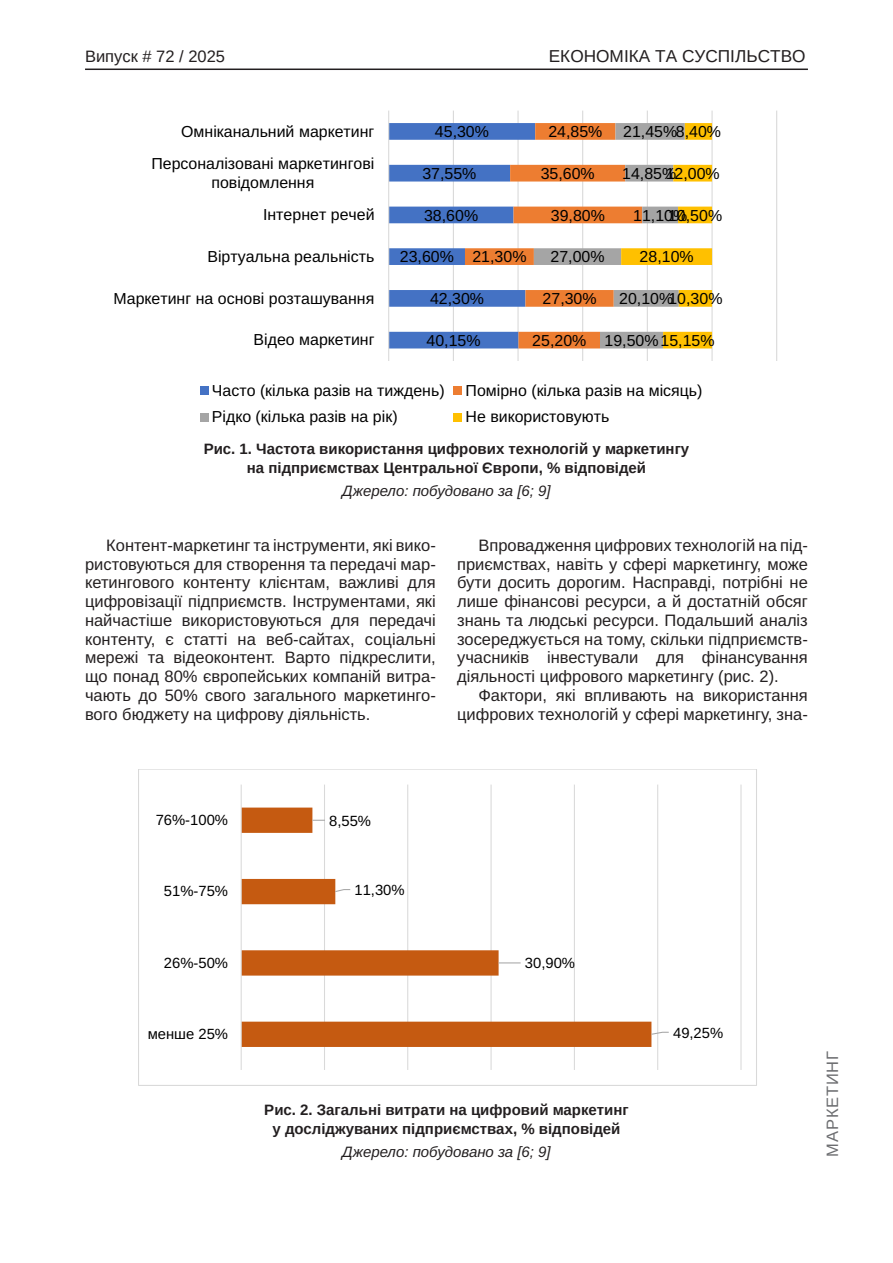
<style>
.page{position:relative;width:893px;height:1263px;background:#fff}
.page>*{position:absolute;margin:0;border:0;box-sizing:border-box;transform-origin:0 0}
.t1{font:17.25px "Arimo";color:#231f20}
.Текст_основной_G{font:16.5px/18.8px "Arimo";color:#231f20;text-align:justify}
.t2{font:16.5px "Arimo";color:#231f20}
.t3{font:16.5px "Arimo";letter-spacing:.05em;color:#6c6d70}
.t4{font:15.9px/18.3px "Arimo Roman";color:#000;text-align:center}
.Рисунок_N{font:700 15px "Arimo";color:#231f20}
.Джерело{font:italic 15px "Arimo";color:#231f20}
.t5{font:14.7px "Arimo Roman";color:#000}
</style>
<div class="page">
<hr style="left:85px;top:69px;width:723px;height:1px;background:#231f20">
<hr style="left:453px;top:111px;width:1px;height:250px;background:#d9d9d9">
<hr style="left:517px;top:111px;width:2px;height:250px;background:#d9d9d9">
<hr style="left:582px;top:111px;width:1px;height:250px;background:#d9d9d9">
<hr style="left:647px;top:111px;width:1px;height:250px;background:#d9d9d9">
<hr style="left:711px;top:111px;width:2px;height:250px;background:#d9d9d9">
<hr style="left:776px;top:111px;width:1px;height:250px;background:#d9d9d9">
<svg style="left:389px;top:123px;width:323px;height:225px"></svg>
<hr style="left:388px;top:111px;width:1px;height:250px;background:#d9d9d9">
<div style="left:200px;top:386px;width:8px;height:8px;background:#4472c4"></div>
<div style="left:454px;top:386px;width:8px;height:8px;background:#ed7d31"></div>
<div style="left:200px;top:413px;width:8px;height:8px;background:#a5a5a5"></div>
<div style="left:454px;top:413px;width:8px;height:8px;background:#ffc000"></div>
<hr style="left:324px;top:784px;width:1px;height:286px;background:#d9d9d9">
<hr style="left:407px;top:784px;width:1px;height:286px;background:#d9d9d9">
<hr style="left:491px;top:784px;width:1px;height:286px;background:#d9d9d9">
<hr style="left:574px;top:784px;width:1px;height:286px;background:#d9d9d9">
<hr style="left:657px;top:784px;width:1px;height:286px;background:#d9d9d9">
<hr style="left:740px;top:784px;width:1px;height:286px;background:#d9d9d9">
<svg style="left:242px;top:807px;width:409px;height:240px"></svg>
<hr style="left:241px;top:784px;width:1px;height:286px;background:#d9d9d9">
<svg style="left:650px;top:1031px;width:19px;height:4px"></svg>
<svg style="left:499px;top:962px;width:22px;height:1px"></svg>
<svg style="left:334px;top:888px;width:17px;height:5px"></svg>
<svg style="left:312px;top:820px;width:13px;height:1px"></svg>
<p class="t2" style="left:85px;top:47px;width:142px">Випуск # 72 / 2025</p>
<p class="t1" style="left:549px;top:47px;width:258px">ЕКОНОМІКА ТА СУСПІЛЬСТВО</p>
<p class="t4" style="left:181px;top:122px;width:195px">Омніканальний маркетинг</p>
<p class="t4" style="left:435px;top:123px;width:56px">45,30%</p>
<p class="t4" style="left:548px;top:123px;width:56px">24,85%</p>
<p class="t4" style="left:623px;top:123px;width:99px">21,45%8,40%</p>
<p class="t4" style="left:151px;top:155px;width:224px">Персоналізовані маркетингові повідомлення</p>
<p class="t4" style="left:422px;top:165px;width:56px">37,55%</p>
<p class="t4" style="left:541px;top:165px;width:56px">35,60%</p>
<p class="t4" style="left:622px;top:165px;width:56px">14,85%</p>
<p class="t4" style="left:666px;top:165px;width:56px">12,00%</p>
<p class="t4" style="left:263px;top:206px;width:113px">Інтернет речей</p>
<p class="t4" style="left:424px;top:206px;width:56px">38,60%</p>
<p class="t4" style="left:551px;top:206px;width:56px">39,80%</p>
<p class="t4" style="left:633px;top:206px;width:56px">11,10%</p>
<p class="t4" style="left:668px;top:206px;width:56px">10,50%</p>
<p class="t4" style="left:207px;top:247px;width:168px">Віртуальна реальність</p>
<p class="t4" style="left:400px;top:248px;width:56px">23,60%</p>
<p class="t4" style="left:472px;top:248px;width:56px">21,30%</p>
<p class="t4" style="left:551px;top:248px;width:56px">27,00%</p>
<p class="t4" style="left:640px;top:248px;width:56px">28,10%</p>
<p class="t4" style="left:114px;top:289px;width:262px">Маркетинг на основі розташування</p>
<p class="t4" style="left:430px;top:290px;width:56px">42,30%</p>
<p class="t4" style="left:543px;top:290px;width:56px">27,30%</p>
<p class="t4" style="left:619px;top:290px;width:56px">20,10%</p>
<p class="t4" style="left:668px;top:290px;width:56px">10,30%</p>
<p class="t4" style="left:254px;top:331px;width:122px">Відео маркетинг</p>
<p class="t4" style="left:427px;top:332px;width:56px">40,15%</p>
<p class="t4" style="left:532px;top:332px;width:56px">25,20%</p>
<p class="t4" style="left:605px;top:332px;width:112px">19,50%15,15%</p>
<p class="t4" style="left:212px;top:381px;width:234px">Часто (кілька разів на тиждень)</p>
<p class="t4" style="left:466px;top:381px;width:238px">Помірно (кілька разів на місяць)</p>
<p class="t4" style="left:212px;top:408px;width:187px">Рідко (кілька разів на рік)</p>
<p class="t4" style="left:466px;top:408px;width:145px">Не використовують</p>
<p class="Рисунок_N" style="left:204px;top:439px;width:487px">Рис. 1. Частота використання цифрових технологій у маркетингу</p>
<p class="Рисунок_N" style="left:247px;top:457px;width:401px">на підприємствах Центральної Європи, % відповідей</p>
<p class="Джерело" style="left:342px;top:480px;width:210px">Джерело: побудовано за [6; 9]</p>
<p class="Текст_основной_G" style="left:85px;top:536px;width:352px;text-indent:21px">Контент-маркетинг та інструменти, які вико&shy;ристовуються для створення та передачі мар&shy;кетингового контенту клієнтам, важливі для цифровізації підприємств. Інструментами, які найчастіше використовуються для передачі контенту, є статті на веб-сайтах, соціальні мережі та відеоконтент. Варто підкреслити, що понад 80% європейських компаній витра&shy;чають до 50% свого загального маркетинго&shy;вого бюджету на цифрову діяльність.</p>
<p class="Текст_основной_G" style="left:457px;top:536px;width:352px;text-indent:21px">Впровадження цифрових технологій на під&shy;приємствах, навіть у сфері маркетингу, може бути досить дорогим. Насправді, потрібні не лише фінансові ресурси, а й достатній обсяг знань та людські ресурси. Подальший аналіз зосереджується на тому, скільки підприємств&shy;учасників інвестували для фінансування діяльності цифрового маркетингу (рис. 2).</p>
<p class="Текст_основной_G" style="left:457px;top:686px;width:352px;text-align:right">Фактори, які впливають на використання цифрових технологій у сфері маркетингу, зна-</p>
<p class="t5" style="left:156px;top:810px;width:74px">76%-100%</p>
<p class="t5" style="left:329px;top:810px;width:43px">8,55%</p>
<p class="t5" style="left:164px;top:881px;width:66px">51%-75%</p>
<p class="t5" style="left:355px;top:879px;width:52px">11,30%</p>
<p class="t5" style="left:164px;top:952px;width:66px">26%-50%</p>
<p class="t5" style="left:525px;top:953px;width:52px">30,90%</p>
<p class="t5" style="left:148px;top:1024px;width:82px">менше 25%</p>
<p class="t5" style="left:673px;top:1022px;width:52px">49,25%</p>
<p class="Рисунок_N" style="left:264px;top:1099px;width:366px">Рис. 2. Загальні витрати на цифровий маркетинг</p>
<p class="Рисунок_N" style="left:273px;top:1118px;width:349px">у досліджуваних підприємствах, % відповідей</p>
<p class="Джерело" style="left:342px;top:1141px;width:210px">Джерело: побудовано за [6; 9]</p>
<p class="t3" style="left:823px;top:1157px;width:107px;rotate:-90deg">МАРКЕТИНГ</p>
</div>
